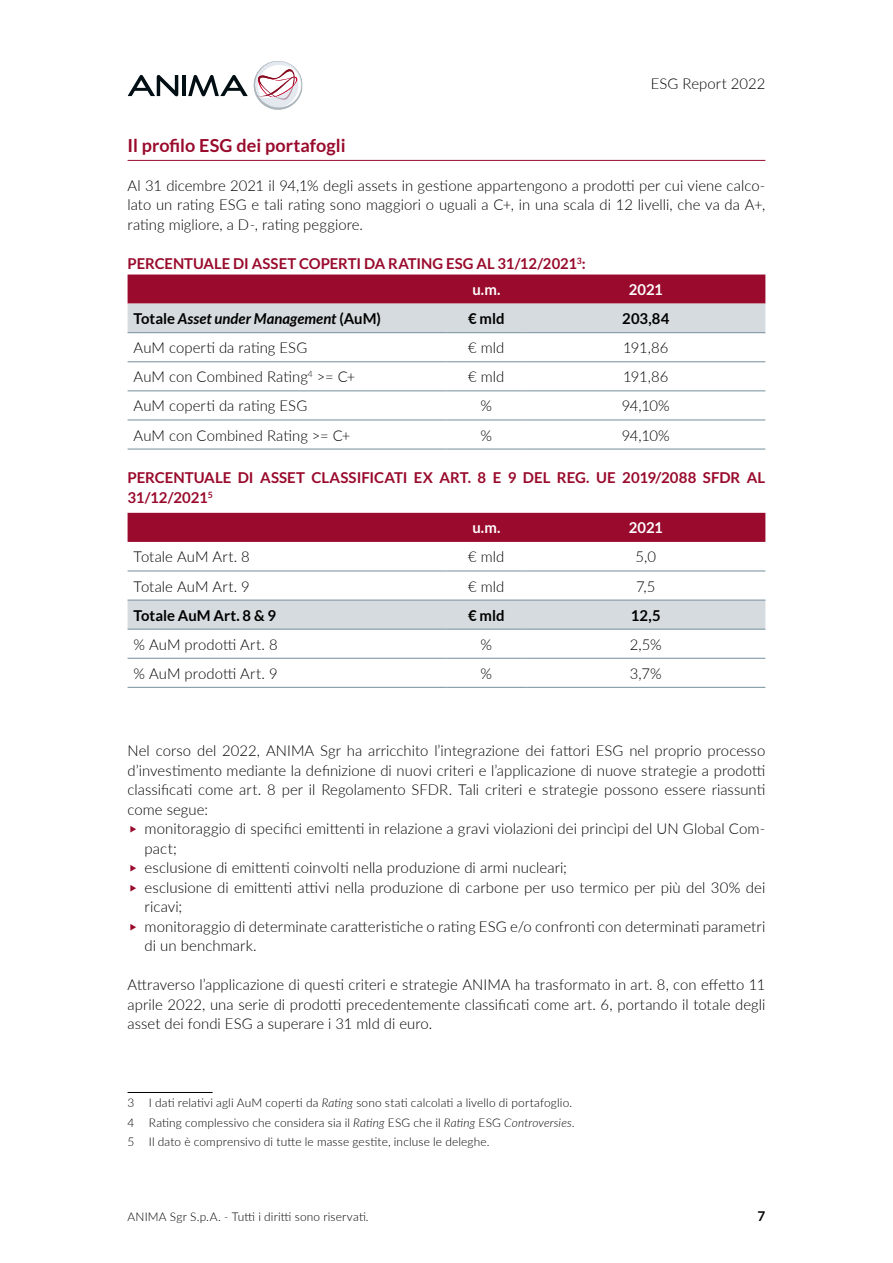
<style>
.page{position:relative;width:893px;height:1263px;background:#fff}
.page>*{position:absolute;margin:0;border:0;box-sizing:border-box;transform-origin:0 0}
.t1{font:700 18px "Lato";letter-spacing:.005em;color:#990a2c}
.t2{font:300 15px/19.5px "Lato";letter-spacing:.005em;color:#000;text-align:justify}
.t3{font:700 15px/26.5px "Lato";color:#990a2c}
.t4{font:700 15px "Lato";color:#000}
.t5{font:italic 700 15px "Lato";letter-spacing:.005em;color:#000}
.t6{font:700 15px "Lato";letter-spacing:-.005em;color:#fff}
.t7{font:700 13.5px "Lato";color:#000}
.t8{font:300 12px/19.5px "Lato";letter-spacing:.015em;color:#000}
.s1{color:#fff}
.s2{font-style:normal}
.s3{font-family:"Arrrows";font-weight:400;font-size:13.5px;color:#990a2c}
.s4{font-style:italic}
</style>
<div class="page">
<svg style="left:128px;top:61px;width:174px;height:49px"></svg>
<hr style="left:128px;top:160px;width:637px;height:1px;background:#990a2c">
<svg style="left:128px;top:274px;width:637px;height:175px"></svg>
<hr style="left:128px;top:332px;width:318px;height:1px;background:#748e9c">
<hr style="left:446px;top:332px;width:80px;height:1px;background:#748e9c">
<hr style="left:526px;top:332px;width:239px;height:1px;background:#748e9c">
<hr style="left:128px;top:361px;width:318px;height:1px;background:#748e9c">
<hr style="left:446px;top:361px;width:80px;height:1px;background:#748e9c">
<hr style="left:526px;top:361px;width:239px;height:1px;background:#748e9c">
<hr style="left:128px;top:391px;width:318px;height:1px;background:#748e9c">
<hr style="left:128px;top:420px;width:318px;height:1px;background:#748e9c">
<hr style="left:128px;top:449px;width:318px;height:1px;background:#748e9c">
<hr style="left:446px;top:391px;width:80px;height:1px;background:#748e9c">
<hr style="left:446px;top:420px;width:80px;height:1px;background:#748e9c">
<hr style="left:446px;top:449px;width:80px;height:1px;background:#748e9c">
<hr style="left:526px;top:391px;width:239px;height:1px;background:#748e9c">
<hr style="left:526px;top:420px;width:239px;height:1px;background:#748e9c">
<hr style="left:526px;top:449px;width:239px;height:1px;background:#748e9c">
<div style="left:128px;top:513px;width:637px;height:29px;background:#990a2c"></div>
<div style="left:128px;top:601px;width:637px;height:28px;background:#d5dbde"></div>
<hr style="left:128px;top:600px;width:318px;height:1px;background:#748e9c">
<hr style="left:446px;top:600px;width:80px;height:1px;background:#748e9c">
<hr style="left:526px;top:600px;width:239px;height:1px;background:#748e9c">
<hr style="left:128px;top:629px;width:318px;height:1px;background:#748e9c">
<hr style="left:446px;top:629px;width:80px;height:1px;background:#748e9c">
<hr style="left:526px;top:629px;width:239px;height:1px;background:#748e9c">
<hr style="left:128px;top:571px;width:318px;height:1px;background:#748e9c">
<hr style="left:446px;top:571px;width:80px;height:1px;background:#748e9c">
<hr style="left:526px;top:571px;width:239px;height:1px;background:#748e9c">
<hr style="left:128px;top:658px;width:318px;height:1px;background:#748e9c">
<hr style="left:128px;top:687px;width:318px;height:1px;background:#748e9c">
<hr style="left:446px;top:658px;width:80px;height:1px;background:#748e9c">
<hr style="left:446px;top:687px;width:80px;height:1px;background:#748e9c">
<hr style="left:526px;top:658px;width:239px;height:1px;background:#748e9c">
<hr style="left:526px;top:687px;width:239px;height:1px;background:#748e9c">
<hr style="left:128px;top:1092px;width:85px;height:1px;background:#000">
<p class="t2" style="left:651px;top:74px;width:116px">ESG Report 2022</p>
<p class="t1" style="left:128px;top:135px;width:219px">Il profilo ESG dei portafogli</p>
<p class="t2" style="left:128px;top:175px;width:639px">Al 31 dicembre 2021 il 94,1% degli assets in gestione appartengono a prodotti per cui viene calco&shy;lato un rating ESG e tali rating sono maggiori o uguali a C+, in una scala di 12 livelli, che va da A+, rating migliore, a D-, rating peggiore.</p>
<p class="t3" style="left:472px;top:250px;width:115px;text-indent:-345px">PERCENTUALE DI ASSET COPERTI DA RATING ESG AL 31/12/2021<sup>3</sup>: <span class="s1">u.m.</span></p>
<p class="t6" style="left:629px;top:281px;width:36px">2021</p>
<p class="t5" style="left:134px;top:310px;width:249px"><span class="s2">Totale</span> Asset under Management <span class="s2">(AuM)</span></p>
<p class="t4" style="left:468px;top:310px;width:38px">€ mld</p>
<p class="t4" style="left:622px;top:310px;width:49px">203,84</p>
<p class="t2" style="left:134px;top:338px;width:175px">AuM coperti da rating ESG</p>
<p class="t2" style="left:468px;top:338px;width:38px">€ mld</p>
<p class="t2" style="left:623px;top:338px;width:47px">191,86</p>
<p class="t2" style="left:134px;top:367px;width:223px">AuM con Combined Rating<sup>4</sup> &gt;= C+</p>
<p class="t2" style="left:468px;top:367px;width:38px">€ mld</p>
<p class="t2" style="left:623px;top:367px;width:47px">191,86</p>
<p class="t2" style="left:134px;top:396px;width:175px">AuM coperti da rating ESG</p>
<p class="t2" style="left:481px;top:396px;width:13px">%</p>
<p class="t2" style="left:622px;top:396px;width:50px">94,10%</p>
<p class="t2" style="left:134px;top:425px;width:218px">AuM con Combined Rating &gt;= C+</p>
<p class="t2" style="left:481px;top:425px;width:13px">%</p>
<p class="t2" style="left:622px;top:425px;width:50px">94,10%</p>
<p class="t3" style="left:128px;top:468px;width:639px;line-height:19.5px">PERCENTUALE DI ASSET CLASSIFICATI EX ART. 8 E 9 DEL REG. UE 2019/2088 SFDR AL<br>31/12/2021<sup>5</sup></p>
<p class="t6" style="left:472px;top:519px;width:30px">u.m.</p>
<p class="t6" style="left:629px;top:519px;width:36px">2021</p>
<p class="t2" style="left:134px;top:547px;width:118px">Totale AuM Art. 8</p>
<p class="t2" style="left:468px;top:547px;width:38px">€ mld</p>
<p class="t2" style="left:635px;top:547px;width:22px">5,0</p>
<p class="t2" style="left:134px;top:576px;width:118px">Totale AuM Art. 9</p>
<p class="t2" style="left:468px;top:576px;width:38px">€ mld</p>
<p class="t2" style="left:636px;top:576px;width:21px">7,5</p>
<p class="t4" style="left:134px;top:607px;width:144px">Totale AuM Art. 8 &amp; 9</p>
<p class="t4" style="left:468px;top:607px;width:38px">€ mld</p>
<p class="t4" style="left:631px;top:607px;width:31px">12,5</p>
<p class="t2" style="left:134px;top:634px;width:146px">% AuM prodotti Art. 8</p>
<p class="t2" style="left:481px;top:634px;width:13px">%</p>
<p class="t2" style="left:630px;top:634px;width:33px">2,5%</p>
<p class="t2" style="left:134px;top:663px;width:146px">% AuM prodotti Art. 9</p>
<p class="t2" style="left:481px;top:663px;width:13px">%</p>
<p class="t2" style="left:630px;top:663px;width:34px">3,7%</p>
<p class="t2" style="left:128px;top:740px;width:639px">Nel corso del 2022, ANIMA Sgr ha arricchito l’integrazione dei fattori ESG nel proprio processo</p>
<p class="t2" style="left:128px;top:760px;width:639px">d’investimento mediante la definizione di nuovi criteri e l’applicazione di nuove strategie a prodotti</p>
<p class="t2" style="left:128px;top:779px;width:639px">classificati come art. 8 per il Regolamento SFDR. Tali criteri e strategie possono essere riassunti</p>
<p class="t2" style="left:128px;top:799px;width:82px">come segue:</p>
<p class="t2" style="left:128px;top:818px;width:639px"><span class="s3">w</span> monitoraggio di specifici emittenti in relazione a gravi violazioni dei princìpi del UN Global Com-</p>
<p class="t2" style="left:145px;top:838px;width:34px">pact;</p>
<p class="t2" style="left:128px;top:857px;width:441px"><span class="s3">w</span> esclusione di emittenti coinvolti nella produzione di armi nucleari;</p>
<p class="t2" style="left:128px;top:877px;width:639px"><span class="s3">w</span> esclusione di emittenti attivi nella produzione di carbone per uso termico per più del 30% dei</p>
<p class="t2" style="left:145px;top:896px;width:39px">ricavi;</p>
<p class="t2" style="left:128px;top:916px;width:639px"><span class="s3">w</span> monitoraggio di determinate caratteristiche o rating ESG e/o confronti con determinati parametri</p>
<p class="t2" style="left:145px;top:935px;width:114px">di un benchmark.</p>
<p class="t2" style="left:128px;top:974px;width:639px">Attraverso l’applicazione di questi criteri e strategie ANIMA ha trasformato in art. 8, con effetto 11 aprile 2022, una serie di prodotti precedentemente classificati come art. 6, portando il totale degli asset dei fondi ESG a superare i 31 mld di euro.</p>
<p class="t8" style="left:128px;top:1093px;width:448px">3 I dati relativi agli AuM coperti da <span class="s4">Rating</span> sono stati calcolati a livello di portafoglio.<br>4 Rating complessivo che considera sia il <span class="s4">Rating</span> ESG che il <span class="s4">Rating</span> ESG <span class="s4">Controversies</span>.<br>5 Il dato è comprensivo di tutte le masse gestite, incluse le deleghe.</p>
<p class="t8" style="left:128px;top:1206px;width:243px">ANIMA Sgr S.p.A. - Tutti i diritti sono riservati.</p>
<p class="t7" style="left:758px;top:1208px;width:9px">7</p>
</div>
